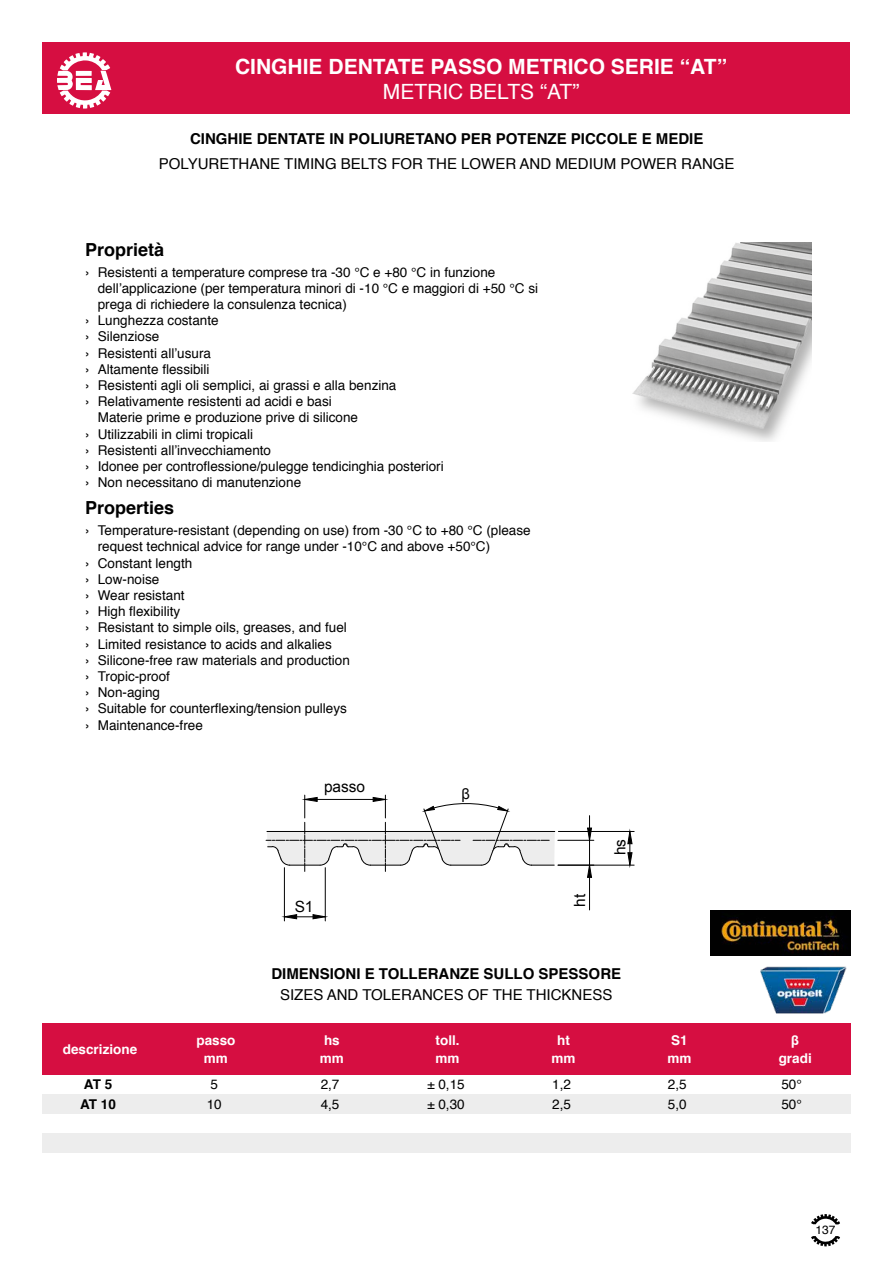
<style>
.page{position:relative;width:893px;height:1263px;background:#fff}
.page>*{position:absolute;margin:0;border:0;box-sizing:border-box;transform-origin:0 0}
.t1{font:700 21px "Helvetica";color:#fff}
.t2{font:21px "Helvetica";color:#fff}
.t3{font:700 18px "Helvetica";color:#000}
.t4{font:15.45px "Arial";color:#000}
.t5{font:15px "Helvetica";color:#000}
.t6{font:700 15px "Helvetica";color:#000}
.t7{font:14.85px "Arial";color:#000}
.t8{font:13.5px "Helvetica";color:#000}
.t9{font:700 13.5px/18px "Helvetica";color:#fff;text-align:center}
.t10{font:700 13.5px "Helvetica";color:#000}
.t11{font:12px "Helvetica";color:#000}
</style>
<div class="page">
<div style="left:42px;top:1133px;width:808px;height:20px;background:#ededed"></div>
<div style="left:42px;top:1094px;width:808px;height:19px;background:#ededed"></div>
<div style="left:42px;top:1023px;width:808px;height:51px;background:#d60e41"></div>
<svg style="left:811px;top:1214px;width:29px;height:10px"></svg>
<svg style="left:811px;top:1236px;width:29px;height:10px"></svg>
<div style="left:43px;top:43px;width:807px;height:71px;background:#d60e41"></div>
<svg style="left:57px;top:52px;width:54px;height:57px"></svg>
<img style="left:632px;top:242px;width:179px;height:200px">
<img style="left:710px;top:910px;width:140px;height:45px">
<img style="left:760px;top:966px;width:87px;height:48px">
<hr style="left:284px;top:868px;width:1px;height:53px;background:#000">
<hr style="left:325px;top:868px;width:1px;height:53px;background:#000">
<svg style="left:284px;top:914px;width:42px;height:5px"></svg>
<hr style="left:558px;top:831px;width:76px;height:1px;background:#000">
<hr style="left:558px;top:865px;width:76px;height:1px;background:#000">
<svg style="left:627px;top:832px;width:6px;height:34px"></svg>
<hr style="left:558px;top:840px;width:36px;height:1px;background:#000">
<hr style="left:589px;top:877px;width:1px;height:33px;background:#000">
<svg style="left:587px;top:816px;width:5px;height:62px"></svg>
<svg style="left:266px;top:795px;width:289px;height:76px"></svg>
<h1 class="t1" style="left:235px;top:50px;width:494px">CINGHIE DENTATE PASSO METRICO SERIE “AT”</h1>
<h1 class="t2" style="left:383px;top:76px;width:198px">METRIC BELTS “AT”</h1>
<p class="t6" style="left:190px;top:126px;width:515px">CINGHIE DENTATE IN POLIURETANO PER POTENZE PICCOLE E MEDIE</p>
<p class="t5" style="left:159px;top:152px;width:577px">POLYURETHANE TIMING BELTS FOR THE LOWER AND MEDIUM POWER RANGE</p>
<h2 class="t3" style="left:85px;top:235px;width:81px">Proprietà</h2>
<p class="t8" style="left:85px;top:261px;width:412px">› Resistenti a temperature comprese tra -30 °C e +80 °C in funzione</p>
<p class="t8" style="left:98px;top:278px;width:442px">dell’applicazione (per temperatura minori di -10 °C e maggiori di +50 °C si</p>
<p class="t8" style="left:98px;top:294px;width:251px">prega di richiedere la consulenza tecnica)</p>
<p class="t8" style="left:85px;top:310px;width:135px">› Lunghezza costante</p>
<p class="t8" style="left:85px;top:326px;width:76px">› Silenziose</p>
<p class="t8" style="left:85px;top:342px;width:128px">› Resistenti all’usura</p>
<p class="t8" style="left:85px;top:359px;width:126px">› Altamente flessibili</p>
<p class="t8" style="left:85px;top:375px;width:313px">› Resistenti agli oli semplici, ai grassi e alla benzina</p>
<p class="t8" style="left:85px;top:391px;width:248px">› Relativamente resistenti ad acidi e basi</p>
<p class="t8" style="left:98px;top:407px;width:262px">Materie prime e produzione prive di silicone</p>
<p class="t8" style="left:85px;top:423px;width:170px">› Utilizzabili in climi tropicali</p>
<p class="t8" style="left:85px;top:440px;width:188px">› Resistenti all’invecchiamento</p>
<p class="t8" style="left:85px;top:456px;width:360px">› Idonee per controflessione/pulegge tendicinghia posteriori</p>
<p class="t8" style="left:85px;top:472px;width:218px">› Non necessitano di manutenzione</p>
<h2 class="t3" style="left:85px;top:493px;width:91px">Properties</h2>
<p class="t8" style="left:85px;top:520px;width:447px">› Temperature-resistant (depending on use) from -30 °C to +80 °C (please</p>
<p class="t8" style="left:98px;top:536px;width:394px">request technical advice for range under -10°C and above +50°C)</p>
<p class="t8" style="left:85px;top:552px;width:109px">› Constant length</p>
<p class="t8" style="left:85px;top:569px;width:76px">› Low-noise</p>
<p class="t8" style="left:85px;top:585px;width:101px">› Wear resistant</p>
<p class="t8" style="left:85px;top:601px;width:97px">› High flexibility</p>
<p class="t8" style="left:85px;top:617px;width:263px">› Resistant to simple oils, greases, and fuel</p>
<p class="t8" style="left:85px;top:633px;width:248px">› Limited resistance to acids and alkalies</p>
<p class="t8" style="left:85px;top:650px;width:266px">› Silicone-free raw materials and production</p>
<p class="t8" style="left:85px;top:666px;width:87px">› Tropic-proof</p>
<p class="t8" style="left:85px;top:682px;width:77px">› Non-aging</p>
<p class="t8" style="left:85px;top:698px;width:263px">› Suitable for counterflexing/tension pulleys</p>
<p class="t8" style="left:85px;top:714px;width:119px">› Maintenance-free</p>
<p class="t4" style="left:324px;top:776px;width:43px">passo</p>
<p class="t4" style="left:295px;top:897px;width:20px">S1</p>
<p class="t7" style="left:462px;top:783px;width:10px">β</p>
<p class="t4" style="left:570px;top:907px;width:14px;rotate:-90deg">ht</p>
<p class="t4" style="left:610px;top:855px;width:18px;rotate:-90deg">hs</p>
<p class="t6" style="left:271px;top:961px;width:351px">DIMENSIONI E TOLLERANZE SULLO SPESSORE</p>
<p class="t5" style="left:280px;top:983px;width:334px">SIZES AND TOLERANCES OF THE THICKNESS</p>
<p class="t9" style="left:63px;top:1040px;width:76px">descrizione</p>
<p class="t9" style="left:196px;top:1031px;width:41px">passo mm</p>
<p class="t9" style="left:320px;top:1031px;width:26px">hs mm</p>
<p class="t9" style="left:436px;top:1031px;width:26px;text-align:left">toll. mm</p>
<p class="t9" style="left:551px;top:1031px;width:26px">ht mm</p>
<p class="t9" style="left:667px;top:1031px;width:26px;text-align:left">S1 mm</p>
<p class="t9" style="left:779px;top:1031px;width:35px">β gradi</p>
<p class="t10" style="left:84px;top:1073px;width:30px">AT 5</p>
<p class="t8" style="left:210px;top:1074px;width:9px">5</p>
<p class="t8" style="left:321px;top:1074px;width:20px">2,7</p>
<p class="t8" style="left:427px;top:1074px;width:39px">± 0,15</p>
<p class="t8" style="left:552px;top:1074px;width:20px">1,2</p>
<p class="t8" style="left:668px;top:1074px;width:20px">2,5</p>
<p class="t8" style="left:781px;top:1074px;width:22px">50°</p>
<p class="t10" style="left:80px;top:1093px;width:37px">AT 10</p>
<p class="t8" style="left:207px;top:1093px;width:17px">10</p>
<p class="t8" style="left:321px;top:1093px;width:20px">4,5</p>
<p class="t8" style="left:427px;top:1093px;width:39px">± 0,30</p>
<p class="t8" style="left:552px;top:1093px;width:20px">2,5</p>
<p class="t8" style="left:668px;top:1093px;width:20px">5,0</p>
<p class="t8" style="left:781px;top:1093px;width:22px">50°</p>
<p class="t11" style="left:815px;top:1221px;width:22px">137</p>
</div>
